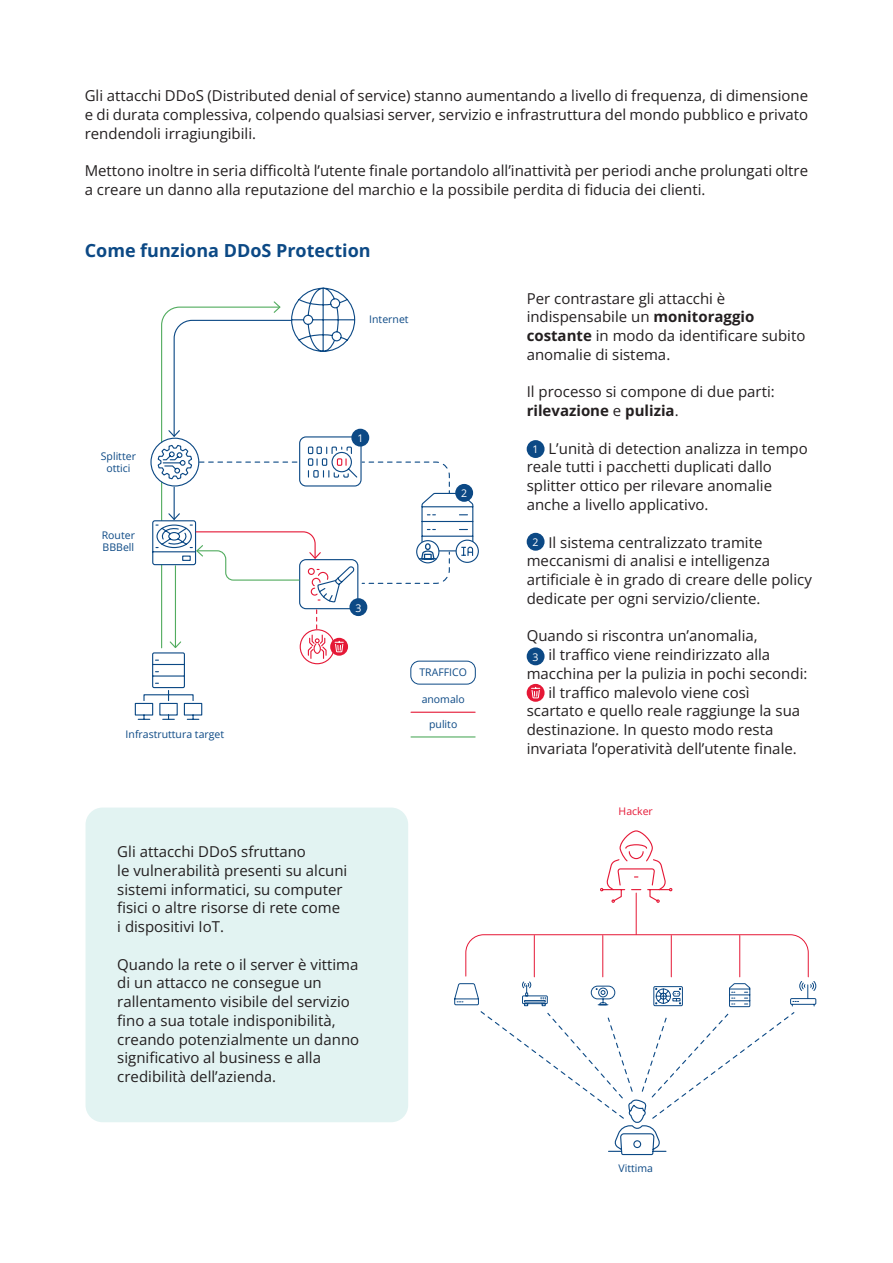
<style>
.page{position:relative;width:893px;height:1263px;background:#fff}
.page>*{position:absolute;margin:0;border:0;box-sizing:border-box;transform-origin:0 0}
.t1{font:700 18px "Open Sans";color:#0c4985}
.t2{font:15px/18.8px "Open Sans";color:#231f20}
.t3{font:10.5px/12px "Open Sans";color:#0c4985;text-align:center}
.t4{font:10.5px "Open Sans";color:#e51836}
.t5{font:10.5px "Open Sans";color:#fff}
.s1{font-weight:700}
.s2{font-size:10.5px;color:#fff}
</style>
<div class="page">
<div style="left:86px;top:807px;width:322px;height:315px;background:#e2f3f2;border-radius:17px"></div>
<div style="left:527px;top:440px;width:18px;height:18px;background:#0c4985;border-radius:50%"></div>
<div style="left:527px;top:533px;width:18px;height:18px;background:#0c4985;border-radius:50%"></div>
<div style="left:527px;top:647px;width:18px;height:18px;background:#0c4985;border-radius:50%"></div>
<div style="left:527px;top:684px;width:18px;height:18px;background:#e51836;border-radius:50%"></div>
<svg style="left:531px;top:686px;width:10px;height:13px"></svg>
<svg style="left:600px;top:830px;width:73px;height:73px"></svg>
<hr style="left:636px;top:893px;width:1px;height:41px;background:#e51836">
<svg style="left:454px;top:934px;width:363px;height:222px"></svg>
<div style="left:456px;top:540px;width:23px;height:23px;border:1px solid #0c4985;border-radius:50%"></div>
<hr style="left:411px;top:736px;width:64px;height:1px;background:#52ac5f">
<hr style="left:411px;top:712px;width:64px;height:1px;background:#e51836">
<div style="left:410px;top:661px;width:66px;height:23px;border:1px solid #0c4985;border-radius:9px"></div>
<svg style="left:134px;top:287px;width:340px;height:433px"></svg>
<p class="t2" style="left:85px;top:86px;width:725px;text-align:justify">Gli attacchi DDoS (Distributed denial of service) stanno aumentando a livello di frequenza, di dimensione e di durata complessiva, colpendo qualsiasi server, servizio e infrastruttura del mondo pubblico e privato rendendoli irragiungibili.</p>
<p class="t2" style="left:85px;top:161px;width:725px">Mettono inoltre in seria difficoltà l’utente finale portandolo all’inattività per periodi anche prolungati oltre a creare un danno alla reputazione del marchio e la possibile perdita di fiducia dei clienti.</p>
<p class="t1" style="left:85px;top:238px;width:287px">Come funziona DDoS Protection</p>
<p class="t3" style="left:369px;top:312px;width:41px">Internet</p>
<p class="t3" style="left:101px;top:450px;width:37px">Splitter ottici</p>
<p class="t3" style="left:102px;top:529px;width:35px;text-align:left">Router<br>BBBell</p>
<p class="t3" style="left:126px;top:727px;width:100px">Infrastruttura target</p>
<p class="t5" style="left:357px;top:431px;width:8px">1</p>
<p class="t5" style="left:355px;top:600px;width:8px">3</p>
<p class="t2" style="left:117px;top:842px;width:232px">Gli attacchi DDoS sfruttano<br>le vulnerabilità presenti su alcuni sistemi informatici, su computer fisici o altre risorse di rete come i dispositivi IoT.</p>
<p class="t2" style="left:117px;top:954px;width:243px">Quando la rete o il server è vittima di un attacco ne consegue un rallentamento visibile del servizio fino a sua totale indisponibilità, creando potenzialmente un danno significativo al business e alla credibilità dell’azienda.</p>
<p class="t5" style="left:461px;top:486px;width:8px">2</p>
<p class="t3" style="left:419px;top:666px;width:49px">TRAFFICO</p>
<p class="t3" style="left:422px;top:693px;width:45px">anomalo</p>
<p class="t3" style="left:429px;top:718px;width:30px">pulito</p>
<p class="t2" style="left:527px;top:288px;width:280px">Per contrastare gli attacchi è indispensabile un <span class="s1">monitoraggio costante</span> in modo da identificare subito anomalie di sistema.</p>
<p class="t2" style="left:527px;top:382px;width:250px">Il processo si compone di due parti: <span class="s1">rilevazione</span> e <span class="s1">pulizia</span>.</p>
<p class="t2" style="left:527px;top:438px;width:283px;text-indent:6px"><span class="s2">1</span> L’unità di detection analizza in tempo reale tutti i pacchetti duplicati dallo splitter ottico per rilevare anomalie anche a livello applicativo.</p>
<p class="t2" style="left:527px;top:532px;width:287px;text-indent:6px"><span class="s2">2</span> Il sistema centralizzato tramite meccanismi di analisi e intelligenza artificiale è in grado di creare delle policy dedicate per ogni servizio/cliente.</p>
<p class="t2" style="left:527px;top:626px;width:233px">Quando si riscontra un’anomalia,</p>
<p class="t2" style="left:533px;top:645px;width:239px"><span class="s2">3</span> il traffico viene reindirizzato alla</p>
<p class="t2" style="left:527px;top:663px;width:282px">macchina per la pulizia in pochi secondi:</p>
<p class="t2" style="left:548px;top:682px;width:203px">il traffico malevolo viene così</p>
<p class="t2" style="left:527px;top:701px;width:275px">scartato e quello reale raggiunge la sua</p>
<p class="t2" style="left:527px;top:720px;width:248px">destinazione. In questo modo resta</p>
<p class="t2" style="left:527px;top:738px;width:272px">invariata l’operatività dell’utente finale.</p>
<p class="t4" style="left:619px;top:804px;width:36px">Hacker</p>
<p class="t3" style="left:618px;top:1161px;width:36px">Vittima</p>
</div>
